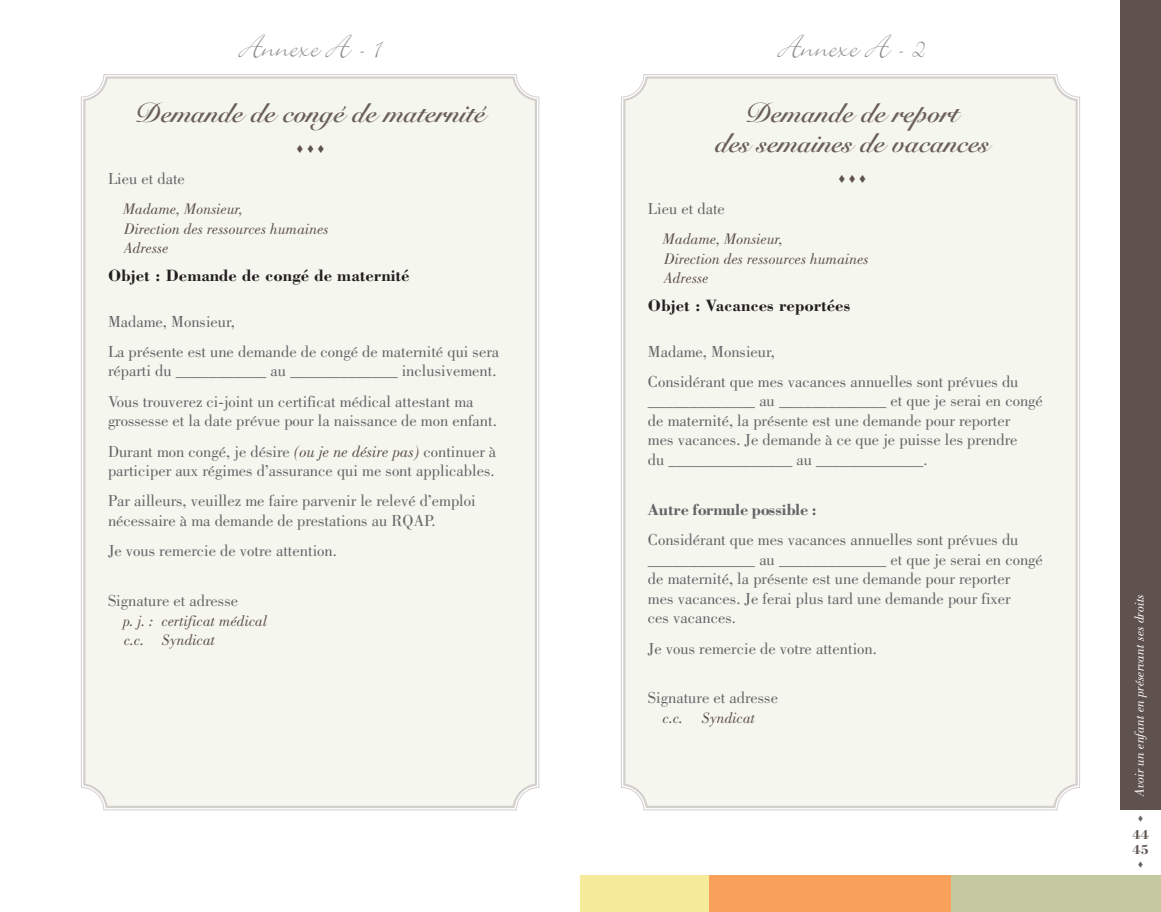
<style>
.page{position:relative;width:1161px;height:912px;background:#fff}
.page>*{position:absolute;margin:0;border:0;box-sizing:border-box;transform-origin:0 0}
.t1{font:36px "Bickley Script Plain";color:#88898c}
.t2{font:700 27px/30px "Snell Roundhand";color:#6a5e5b;text-align:center}
.t3{font:700 16.8px "Bodoni";color:#231f20}
.t4{font:16.5px/19.5px "Bodoni";color:#636466}
.t5{font:700 16.5px "Bodoni";color:#636466}
.t6{font:italic 15.75px/19.5px "Bodoni";color:#5e514e}
.t7{font:italic 13.5px "Bodoni";color:#fff}
.t8{font:700 13.5px/15px "Bodoni";color:#5e514e}
.s1{font-style:italic;color:#5e514e}
</style>
<div class="page">
<div style="left:1120px;top:0;width:41px;height:810px;background:#5e514e"></div>
<div style="left:950px;top:875px;width:211px;height:36px;background:#c4c99f"></div>
<div style="left:701px;top:875px;width:249px;height:36px;background:#f9a05b"></div>
<div style="left:580px;top:875px;width:129px;height:36px;background:#f6eb9a"></div>
<div style="left:82px;top:75px;width:456px;height:734px;background:#f5f6ee"></div>
<div style="left:622px;top:75px;width:457px;height:734px;background:#f5f6ee"></div>
<svg style="left:297px;top:145px;width:27px;height:8px"></svg>
<svg style="left:839px;top:175px;width:27px;height:8px"></svg>
<h1 class="t1" style="left:239px;top:22px;width:143px">Annexe A - 1</h1>
<h2 class="t2" style="left:136px;top:101px;width:351px">Demande de congé de maternité</h2>
<p class="t4" style="left:108px;top:170px;width:78px">Lieu et date</p>
<p class="t6" style="left:123px;top:201px;width:207px">Madame, Monsieur,<br>Direction des ressources humaines<br>Adresse</p>
<p class="t3" style="left:108px;top:269px;width:303px">Objet : Demande de congé de maternité</p>
<p class="t4" style="left:108px;top:307px;width:393px;line-height:30.3px">Madame, Monsieur,<br>La présente est une demande de congé de maternité qui sera</p>
<p class="t4" style="left:108px;top:357px;width:390px;line-height:30.3px">réparti du ___________ au _____________ inclusivement.<br>Vous trouverez ci-joint un certificat médical attestant ma</p>
<p class="t4" style="left:108px;top:407px;width:390px;line-height:30.3px">grossesse et la date prévue pour la naissance de mon enfant.<br>Durant mon congé, je désire <span class="s1">(ou je ne désire pas)</span> continuer à</p>
<p class="t4" style="left:108px;top:457px;width:388px;line-height:30.3px">participer aux régimes d’assurance qui me sont applicables.<br>Par ailleurs, veuillez me faire parvenir le relevé d’emploi</p>
<p class="t4" style="left:108px;top:506px;width:329px;line-height:30.3px">nécessaire à ma demande de prestations au RQAP.<br>Je vous remercie de votre attention.</p>
<p class="t4" style="left:108px;top:592px;width:132px">Signature et adresse</p>
<p class="t6" style="left:123px;top:612px;width:146px">p. j. : certificat médical c.c. Syndicat</p>
<h1 class="t1" style="left:779px;top:22px;width:148px">Annexe A - 2</h1>
<h2 class="t2" style="left:715px;top:101px;width:276px">Demande de report<br>des semaines de vacances</h2>
<p class="t4" style="left:648px;top:200px;width:78px">Lieu et date</p>
<p class="t6" style="left:663px;top:231px;width:207px">Madame, Monsieur,<br>Direction des ressources humaines<br>Adresse</p>
<p class="t3" style="left:648px;top:299px;width:204px">Objet : Vacances reportées</p>
<p class="t4" style="left:648px;top:337px;width:372px;line-height:30.3px">Madame, Monsieur,<br>Considérant que mes vacances annuelles sont prévues du</p>
<p class="t4" style="left:648px;top:392px;width:396px">_____________ au _____________ et que je serai en congé de maternité, la présente est une demande pour reporter<br>mes vacances. Je demande à ce que je puisse les prendre<br>du _______________ au _____________.</p>
<p class="t5" style="left:648px;top:503px;width:171px">Autre formule possible :</p>
<p class="t4" style="left:648px;top:531px;width:396px">Considérant que mes vacances annuelles sont prévues du _____________ au _____________ et que je serai en congé de maternité, la présente est une demande pour reporter<br>mes vacances. Je ferai plus tard une demande pour fixer<br>ces vacances.</p>
<p class="t4" style="left:648px;top:639px;width:230px">Je vous remercie de votre attention.</p>
<p class="t4" style="left:648px;top:689px;width:132px">Signature et adresse</p>
<p class="t6" style="left:663px;top:709px;width:94px">c.c. Syndicat</p>
<p class="t7" style="left:1135px;top:795px;width:203px;rotate:-90deg">Avoir un enfant en préservant ses droit s</p>
<p class="t8" style="left:1132px;top:828px;width:18px">44<br>45</p>
</div>
